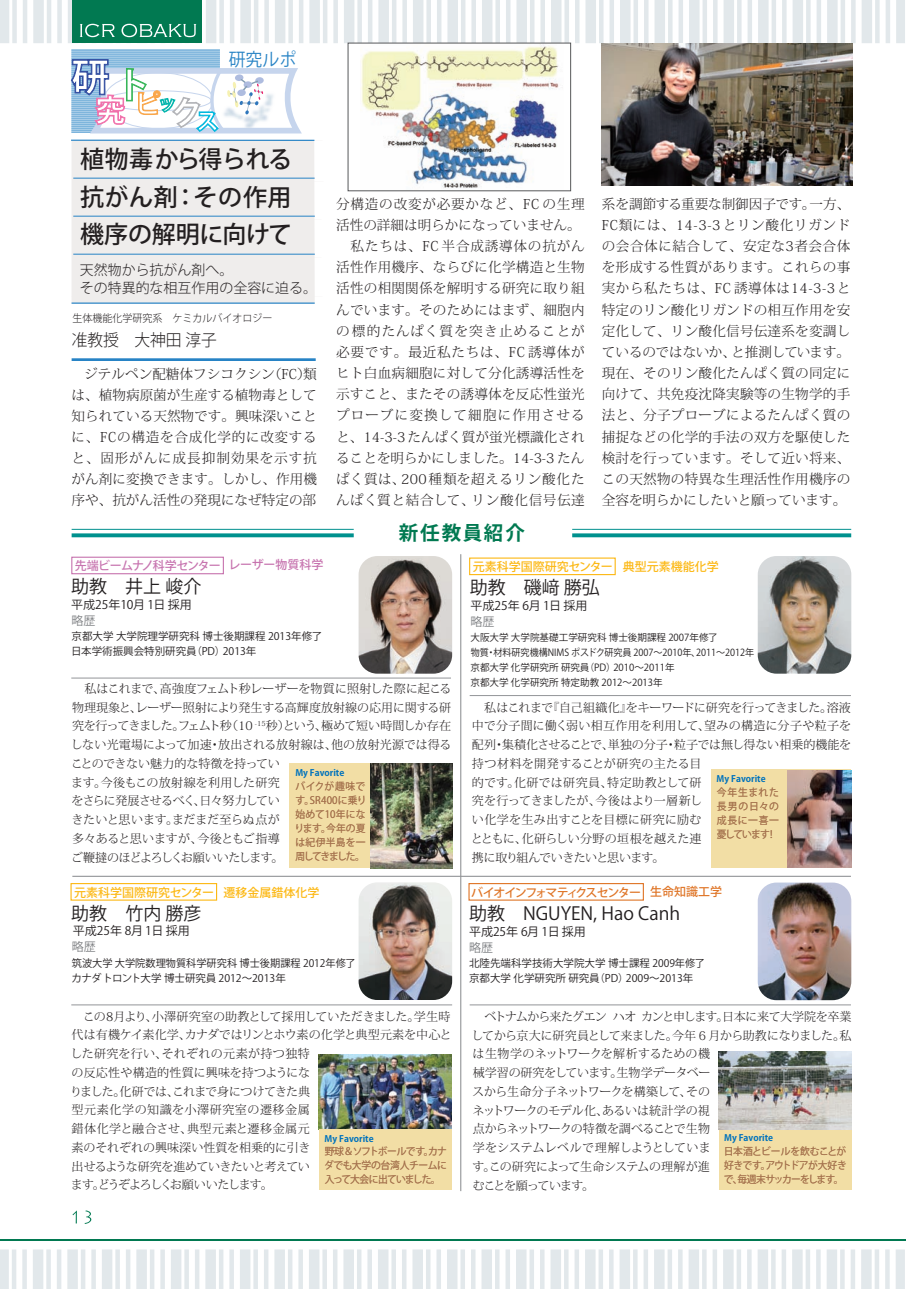
<style>
.page{position:relative;width:906px;height:1289px;background:#fff}
.page>*{position:absolute;margin:0;border:0;box-sizing:border-box;transform-origin:0 0}
.t1{font:500 24px/37.7px "Koz Go Pro";letter-spacing:-.005em;color:#231f20;text-align:justify}
.t2{font:700 19.5px "Koz Go Pro";letter-spacing:.1em;color:#017951}
.t3{font:18px "Koz Go Pro";color:#231f20}
.t4{font:18px "Koz Go Pro";color:#2783c5;scale:.94 1}
.t5{font:300 16.5px "Koz Go Pro";color:#231f20;scale:.95 1}
.t6{font:300 13.95px/18px "Koz Go Pro";color:#231f20}
.t7{font:300 13.5px/21.1px "Koz Min Pro";letter-spacing:.015em;color:#231f20;text-align:justify}
.t8{font:300 12px/18.8px "Koz Min Pro";letter-spacing:-.015em;color:#231f20}
.t9{font:12px "Koz Go Pro";color:#231f20}
.t10{font:500 12px "Koz Go Pro";color:#fcb814}
.t11{font:500 12px "Koz Go Pro";letter-spacing:-.095em;color:#df7527}
.t12{font:500 12px "Koz Go Pro";letter-spacing:-.03em;color:#c774af}
.t13{font:12px "Koz Go Pro";color:#808285}
.t14{font:10.5px/15px "Koz Go Pro";color:#231f20}
.t15{font:300 10.5px "Koz Go Pro";color:#231f20;scale:.95 1}
.t16{font:10.2px/14px "Koz Go Pro";letter-spacing:-.035em;color:#a6744f;text-align:justify;scale:.96 1}
.t17{font:9.75px/15px "Koz Go Pro";color:#231f20}
.t18{font:700 9px "Koz Go Pro";color:#0072bc}
</style>
<div class="page">
<svg style="left:0;top:0;width:905px;height:43px"></svg>
<svg style="left:0;top:1249px;width:905px;height:40px"></svg>
<hr style="left:460px;top:554px;width:1px;height:637px;background:#939598">
<hr style="left:72px;top:876px;width:779px;height:1px;background:#939598">
<hr style="left:469px;top:1004px;width:382px;height:1px;background:#939598">
<hr style="left:71px;top:1004px;width:381px;height:1px;background:#939598">
<hr style="left:71px;top:678px;width:380px;height:1px;background:#939598">
<hr style="left:469px;top:695px;width:382px;height:1px;background:#939598">
<svg style="left:72px;top:533px;width:282px;height:4px"></svg>
<hr style="left:72px;top:529px;width:282px;height:1px;background:#00918e">
<svg style="left:572px;top:533px;width:279px;height:4px"></svg>
<hr style="left:572px;top:529px;width:279px;height:1px;background:#00918e">
<img style="left:358px;top:882px;width:94px;height:118px">
<img style="left:360px;top:45px;width:199px;height:143px">
<div style="left:348px;top:43px;width:223px;height:148px;border:1px solid #57585a"></div>
<img style="left:602px;top:43px;width:250px;height:142px">
<hr style="left:0;top:1239px;width:905px;height:1px;background:#017951">
<svg style="left:72px;top:1210px;width:5px;height:13px"></svg>
<svg style="left:85px;top:1210px;width:6px;height:14px"></svg>
<hr style="left:72px;top:302px;width:243px;height:2px;background:#2783c5">
<img style="left:211px;top:41px;width:116px;height:13px">
<svg style="left:71px;top:58px;width:244px;height:245px"></svg>
<hr style="left:71px;top:56px;width:149px;height:1px;background:#2783c5">
<hr style="left:71px;top:54px;width:149px;height:1px;background:#2783c5">
<hr style="left:71px;top:52px;width:149px;height:1px;background:#2783c5">
<hr style="left:71px;top:50px;width:149px;height:1px;background:#2783c5">
<hr style="left:72px;top:358px;width:244px;height:3px;background:#2783c5">
<div style="left:71px;top:557px;width:153px;height:17px;border:1px solid #c774af"></div>
<div style="left:469px;top:557px;width:146px;height:18px;border:1px solid #fcb814"></div>
<div style="left:70px;top:883px;width:147px;height:17px;border:1px solid #fcb814"></div>
<div style="left:468px;top:883px;width:176px;height:17px;border:1px solid #df7527"></div>
<img style="left:319px;top:1055px;width:132px;height:74px">
<div style="left:319px;top:1129px;width:132px;height:61px;background:#f2dea5"></div>
<div style="left:289px;top:763px;width:163px;height:105px;background:#f2dea5"></div>
<img style="left:358px;top:556px;width:94px;height:118px">
<img style="left:371px;top:763px;width:81px;height:105px">
<div style="left:710px;top:769px;width:140px;height:98px;background:#f2dea5"></div>
<div style="left:719px;top:1129px;width:132px;height:61px;background:#f2dea5"></div>
<img style="left:719px;top:1051px;width:132px;height:78px">
<img style="left:757px;top:882px;width:94px;height:118px">
<img style="left:787px;top:770px;width:64px;height:98px">
<img style="left:757px;top:556px;width:94px;height:118px">
<h3 class="t4" style="left:229px;top:47px;width:73px">研究ルポ</h3>
<h1 class="t1" style="left:80px;top:142px;width:213px">植物毒から得られる抗がん剤：その作用機序の解明に向けて</h1>
<p class="t6" style="left:80px;top:261px;width:239px">天然物から抗がん剤へ。<br>その特異的な相互作用の全容に迫る。</p>
<p class="t15" style="left:72px;top:312px;width:212px">生体機能化学研究系　ケミカルバイオロジー</p>
<h3 class="t5" style="left:72px;top:329px;width:154px">准教授 大神田 淳子</h3>
<p class="t7" style="left:72px;top:362px;width:247px;text-indent:13px">ジテルペン配糖体フシコクシン（FC）類は、植物病原菌が生産する植物毒として知られている天然物です。興味深いことに、FCの構造を合成化学的に改変すると、固形がんに成長抑制効果を示す抗がん剤に変換できます。しかし、作用機序や、抗がん活性の発現になぜ特定の部</p>
<p class="t12" style="left:75px;top:558px;width:250px">先端ビームナノ科学センター レーザー物質科学</p>
<p class="t7" style="left:336px;top:193px;width:250px;text-align:left">分構造の改変が必要かなど、FC の生理活性の詳細は明らかになっていません。　私たちは、FC 半合成誘導体の抗がん活性作用機序、ならびに化学構造と生物活性の相関関係を解明する研究に取り組んでいます。そのためにはまず、細胞内の標的たんぱく質を突き止めることが必要です。最近私たちは、FC 誘導体がヒト白血病細胞に対して分化誘導活性を示すこと、またその誘導体を反応性蛍光プローブに変換して細胞に作用させると、14-3-3たんぱく質が蛍光標識化されることを明らかにしました。14-3-3 たんぱく質は、200種類を超えるリン酸化たんぱく質と結合して、リン酸化信号伝達</p>
<p class="t7" style="left:602px;top:193px;width:250px">系を調節する重要な制御因子です。一方、FC類には、14-3-3 とリン酸化リガンドの会合体に結合して、安定な3者会合体を形成する性質があります。これらの事実から私たちは、FC 誘導体は14-3-3と特定のリン酸化リガンドの相互作用を安定化して、リン酸化信号伝達系を変調しているのではないか、と推測しています。現在、そのリン酸化たんぱく質の同定に向けて、共免疫沈降実験等の生物学的手法と、分子プローブによるたんぱく質の捕捉などの化学的手法の双方を駆使した検討を行っています。そして近い将来、この天然物の特異な生理活性作用機序の全容を明らかにしたいと願っています。</p>
<h2 class="t2" style="left:399px;top:520px;width:127px">新任教員紹介</h2>
<p class="t10" style="left:472px;top:559px;width:247px">元素科学国際研究センター 典型元素機能化学</p>
<h3 class="t3" style="left:71px;top:575px;width:132px">助教　井上 峻介</h3>
<p class="t9" style="left:71px;top:596px;width:122px">平成25年10月 1日 採用</p>
<p class="t14" style="left:71px;top:629px;width:252px">京都大学 大学院理学研究科 博士後期課程 2013年修了日本学術振興会特別研究員（PD）2013年</p>
<p class="t13" style="left:72px;top:613px;width:25px">略歴</p>
<p class="t8" style="left:71px;top:679px;width:382px">　私はこれまで、高強度フェムト秒レーザーを物質に照射した際に起こる物理現象と、レーザー照射により発生する高輝度放射線の応用に関する研究を行ってきました。フェムト秒（10 <sup>-15</sup>秒）という、極めて短い時間しか存在しない光電場によって加速・放出される放射線は、他の放射光源では得ることのできない魅力的な特徴を持ってい<br>ます。今後もこの放射線を利用した研究<br>をさらに発展させるべく、日々努力してい<br>きたいと思います。まだまだ至らぬ点が<br>多々あると思いますが、今後ともご指導<br>ご鞭撻のほどよろしくお願いいたします。</p>
<p class="t18" style="left:295px;top:767px;width:50px">My Favorite</p>
<p class="t16" style="left:294px;top:779px;width:77px">バイクが趣味です。SR400に乗り始めて10年になります。今年の夏は紀伊半島を一周してきました。</p>
<p class="t10" style="left:74px;top:884px;width:247px">元素科学国際研究センター 遷移金属錯体化学</p>
<h3 class="t3" style="left:71px;top:901px;width:132px">助教　竹内 勝彦</h3>
<p class="t9" style="left:73px;top:923px;width:118px">平成25年 8月 1日 採用</p>
<p class="t14" style="left:71px;top:955px;width:286px">筑波大学 大学院数理物質科学研究科 博士後期課程 2012年修了カナダ トロント大学 博士研究員 2012～2013年</p>
<p class="t13" style="left:72px;top:939px;width:25px">略歴</p>
<h3 class="t3" style="left:469px;top:576px;width:132px">助教　磯﨑 勝弘</h3>
<p class="t9" style="left:470px;top:597px;width:118px">平成25年 6月 1日 採用</p>
<p class="t17" style="left:470px;top:630px;width:285px">大阪大学 大学院基礎工学研究科 博士後期課程 2007年修了<br>物質・材料研究機構NIMS ポスドク研究員 2007～2010年、2011～2012年京都大学 化学研究所 研究員（PD）2010～2011年<br>京都大学 化学研究所 特定助教 2012～2013年</p>
<p class="t13" style="left:470px;top:614px;width:25px">略歴</p>
<p class="t8" style="left:470px;top:697px;width:382px">　私はこれまで『自己組織化』をキーワードに研究を行ってきました。溶液中で分子間に働く弱い相互作用を利用して、望みの構造に分子や粒子を配列・集積化させることで、単独の分子・粒子では無し得ない相乗的機能を持つ材料を開発することが研究の主たる目<br>的です。化研では研究員、特定助教として研<br>究を行ってきましたが、今後はより一層新し<br>い化学を生み出すことを目標に研究に励む<br>とともに、化研らしい分野の垣根を越えた連<br>携に取り組んでいきたいと思います。</p>
<p class="t18" style="left:716px;top:773px;width:50px">My Favorite</p>
<p class="t16" style="left:717px;top:785px;width:66px">今年生まれた長男の日々の成長に一喜一憂しています！</p>
<p class="t11" style="left:471px;top:884px;width:252px">バイオインフォマティクスセンター 生命知識工学</p>
<h3 class="t3" style="left:469px;top:901px;width:213px">助教　NGUYEN, Hao Canh</h3>
<p class="t9" style="left:469px;top:923px;width:118px">平成25年 6月 1日 採用</p>
<p class="t14" style="left:469px;top:955px;width:237px">北陸先端科学技術大学院大学 博士課程 2009年修了京都大学 化学研究所 研究員（PD）2009～2013年</p>
<p class="t13" style="left:469px;top:940px;width:25px">略歴</p>
<p class="t8" style="left:70px;top:1006px;width:382px">　この8月より、小澤研究室の助教として採用していただきました。学生時代は有機ケイ素化学、カナダではリンとホウ素の化学と典型元素を中心とした研究を行い、それぞれの元素が持つ独特<br>の反応性や構造的性質に興味を持つようにな<br>りました。化研では、これまで身につけてきた典<br>型元素化学の知識を小澤研究室の遷移金属<br>錯体化学と融合させ、典型元素と遷移金属元<br>素のそれぞれの興味深い性質を相乗的に引き<br>出せるような研究を進めていきたいと考えてい<br>ます。どうぞよろしくお願いいたします。</p>
<p class="t8" style="left:471px;top:1007px;width:381px">　ベトナムから来たグエン ハオ カンと申します。日本に来て大学院を卒業してから京大に研究員として来ました。今年６月から助教になりました。私は生物学のネットワークを解析するための機<br>械学習の研究をしています。生物学データベー<br>スから生命分子ネットワークを構築して、その<br>ネットワークのモデル化、あるいは統計学の視<br>点からネットワークの特徴を調べることで生物<br>学をシステムレベルで理解しようとしていま<br>す。この研究によって生命システムの理解が進<br>むことを願っています。</p>
<p class="t18" style="left:724px;top:1132px;width:50px">My Favorite</p>
<p class="t16" style="left:723px;top:1144px;width:130px">日本酒とビールを飲むことが好きです。アウトドアが大好きで、毎週末サッカーをします。</p>
<p class="t18" style="left:324px;top:1132px;width:50px">My Favorite</p>
<p class="t16" style="left:324px;top:1144px;width:129px">野球＆ソフトボールです。カナダでも大学の台湾人チームに入って大会に出ていました。</p>
</div>
